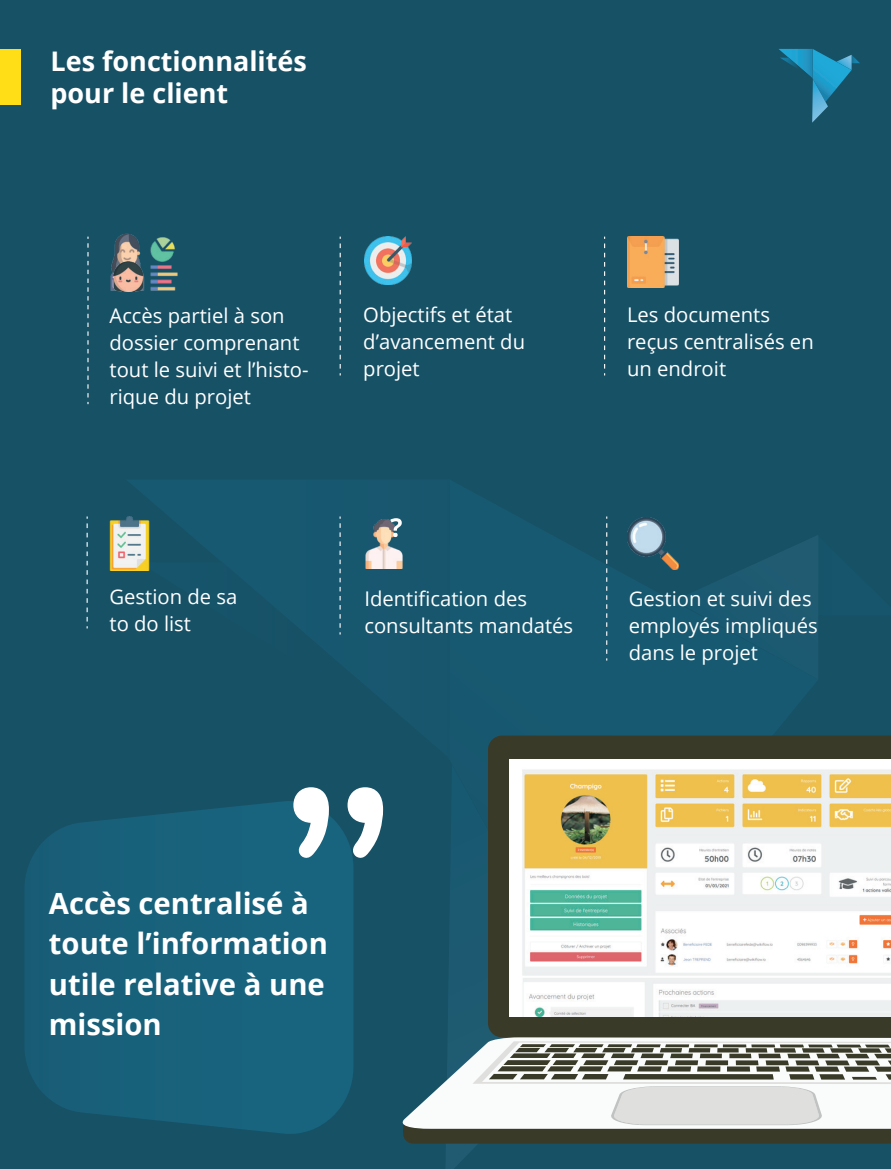
<style>
.page{position:relative;width:891px;height:1169px;background:#fff}
.page>*{position:absolute;margin:0;border:0;box-sizing:border-box;transform-origin:0 0}
.t1{font:700 29.25px/40.5px "Open Sans";color:#fff}
.t2{font:700 27px/31.5px "Open Sans";color:#fff}
.t3{font:20.25px/27px "Open Sans";color:#fff}
</style>
<div class="page">
<div style="left:0;top:0;width:891px;height:1168px;background:#175166"></div>
<svg style="left:25px;top:801px;width:328px;height:332px;background:#185f79"></svg>
<div style="left:0;top:50px;width:21px;height:55px;background:#ffdd17"></div>
<svg style="left:450px;top:481px;width:368px;height:254px"></svg>
<svg style="left:445px;top:767px;width:149px;height:401px"></svg>
<svg style="left:126px;top:480px;width:214px;height:91px"></svg>
<svg style="left:139px;top:562px;width:264px;height:73px"></svg>
<svg style="left:293px;top:787px;width:90px;height:70px"></svg>
<div style="left:488px;top:735px;width:403px;height:302px;background:#3a3a29"></div>
<svg style="left:402px;top:1037px;width:489px;height:87px;fill:#fafbfb"></svg>
<svg style="left:403px;top:1040px;width:488px;height:103px;background:#abb0ac"></svg>
<img style="left:509px;top:759px;width:382px;height:256px">
<svg style="left:340px;top:236px;width:1px;height:139px"></svg>
<svg style="left:604px;top:236px;width:1px;height:139px"></svg>
<svg style="left:340px;top:516px;width:1px;height:118px"></svg>
<svg style="left:606px;top:516px;width:1px;height:144px"></svg>
<svg style="left:779px;top:49px;width:81px;height:74px"></svg>
<svg style="left:87px;top:236px;width:2px;height:168px"></svg>
<svg style="left:87px;top:516px;width:1px;height:112px"></svg>
<img style="left:364px;top:236px;width:48px;height:48px">
<img style="left:109px;top:516px;width:47px;height:54px">
<img style="left:627px;top:518px;width:51px;height:51px">
<img style="left:627px;top:236px;width:51px;height:52px">
<img style="left:359px;top:519px;width:44px;height:49px">
<svg style="left:390px;top:518px;width:12px;height:19px"></svg>
<img style="left:110px;top:233px;width:68px;height:59px">
<img style="left:113px;top:260px;width:33px;height:31px">
<h2 class="t2" style="left:50px;top:45px;width:258px">Les fonctionnalités pour le client</h2>
<p class="t3" style="left:110px;top:301px;width:201px">Accès partiel à son dossier comprenant tout le suivi et l’histo&shy;rique du projet</p>
<p class="t3" style="left:363px;top:301px;width:163px">Objectifs et état d’avancement du projet</p>
<p class="t3" style="left:627px;top:301px;width:188px">Les documents reçus centralisés en un endroit</p>
<p class="t3" style="left:110px;top:582px;width:129px">Gestion de sa to do list</p>
<p class="t3" style="left:364px;top:584px;width:210px">Identification des consultants mandatés</p>
<p class="t3" style="left:629px;top:584px;width:190px">Gestion et suivi des employés impliqués dans le projet</p>
<h1 class="t1" style="left:49px;top:881px;width:281px">Accès centralisé à toute l’information utile relative à une mission</h1>
</div>
